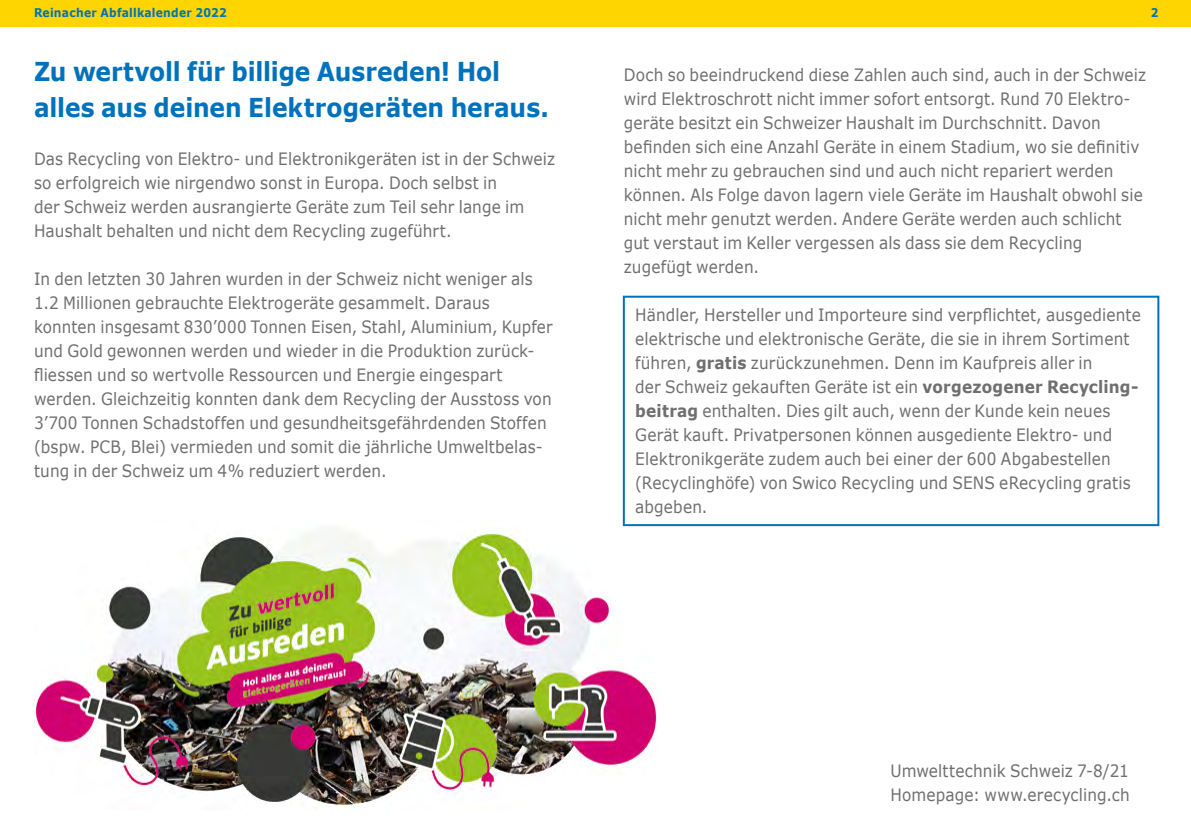
<style>
.page{position:relative;width:1191px;height:840px;background:#fff}
.page>*{position:absolute;margin:0;border:0;box-sizing:border-box;transform-origin:0 0}
.t1{font:700 26px/36px "Verdana";letter-spacing:-.005em;color:#0072bb;scale:.9 1}
.t2{font:17px/24px "Verdana";letter-spacing:.01em;color:#706f6f;scale:.9 1}
.t3{font:700 12px "Verdana";letter-spacing:.02em;color:#0072bb;scale:.9 1}
.s1{font-weight:700}
</style>
<div class="page">
<div style="left:0;top:0;width:1191px;height:27px;background:#ffd500"></div>
<div style="left:623px;top:295px;width:536px;height:231px;border:2px solid #0072bb"></div>
<img style="left:34px;top:519px;width:624px;height:290px">
<p class="t3" style="left:34px;top:5px;width:215px">Reinacher Abfallkalender 2022</p>
<p class="t3" style="left:1150px;top:5px;width:10px">2</p>
<h1 class="t1" style="left:34px;top:53px;width:573px">Zu wertvoll für billige Ausreden! Hol alles aus deinen Elektrogeräten heraus.</h1>
<p class="t2" style="left:34px;top:147px;width:580px">Das Recycling von Elektro- und Elektronikgeräten ist in der Schweiz so erfolgreich wie nirgendwo sonst in Europa. Doch selbst in<br>der Schweiz werden ausrangierte Geräte zum Teil sehr lange im Haushalt behalten und nicht dem Recycling zugeführt.</p>
<p class="t2" style="left:34px;top:267px;width:578px">In den letzten 30 Jahren wurden in der Schweiz nicht weniger als 1.2 Millionen gebrauchte Elektrogeräte gesammelt. Daraus konnten insgesamt 830’000 Tonnen Eisen, Stahl, Aluminium, Kupfer und Gold gewonnen werden und wieder in die Produktion zurück&shy;fliessen und so wertvolle Ressourcen und Energie eingespart werden. Gleichzeitig konnten dank dem Recycling der Ausstoss von 3’700 Tonnen Schadstoffen und gesundheitsgefährdenden Stoffen (bspw. PCB, Blei) vermieden und somit die jährliche Umweltbelas&shy;tung in der Schweiz um 4% reduziert werden.</p>
<p class="t2" style="left:624px;top:63px;width:581px">Doch so beeindruckend diese Zahlen auch sind, auch in der Schweiz wird Elektroschrott nicht immer sofort entsorgt. Rund 70 Elektro&shy;geräte besitzt ein Schweizer Haushalt im Durchschnitt. Davon befinden sich eine Anzahl Geräte in einem Stadium, wo sie definitiv nicht mehr zu gebrauchen sind und auch nicht repariert werden können. Als Folge davon lagern viele Geräte im Haushalt obwohl sie nicht mehr genutzt werden. Andere Geräte werden auch schlicht gut verstaut im Keller vergessen als dass sie dem Recycling zugefügt werden.</p>
<p class="t2" style="left:635px;top:303px;width:563px">Händler, Hersteller und Importeure sind verpflichtet, ausgediente elektrische und elektronische Geräte, die sie in ihrem Sortiment führen, <span class="s1">gratis</span> zurückzunehmen. Denn im Kaufpreis aller in<br>der Schweiz gekauften Geräte ist ein <span class="s1">vorgezogener Recycling&shy;beitrag</span> enthalten. Dies gilt auch, wenn der Kunde kein neues Gerät kauft. Privatpersonen können ausgediente Elektro- und Elektronikgeräte zudem auch bei einer der 600 Abgabestellen (Recyclinghöfe) von Swico Recycling und SENS eRecycling gratis abgeben.</p>
<p class="t2" style="left:890px;top:759px;width:268px">Umwelttechnik Schweiz 7-8/21<br>Homepage: www.erecycling.ch</p>
</div>
